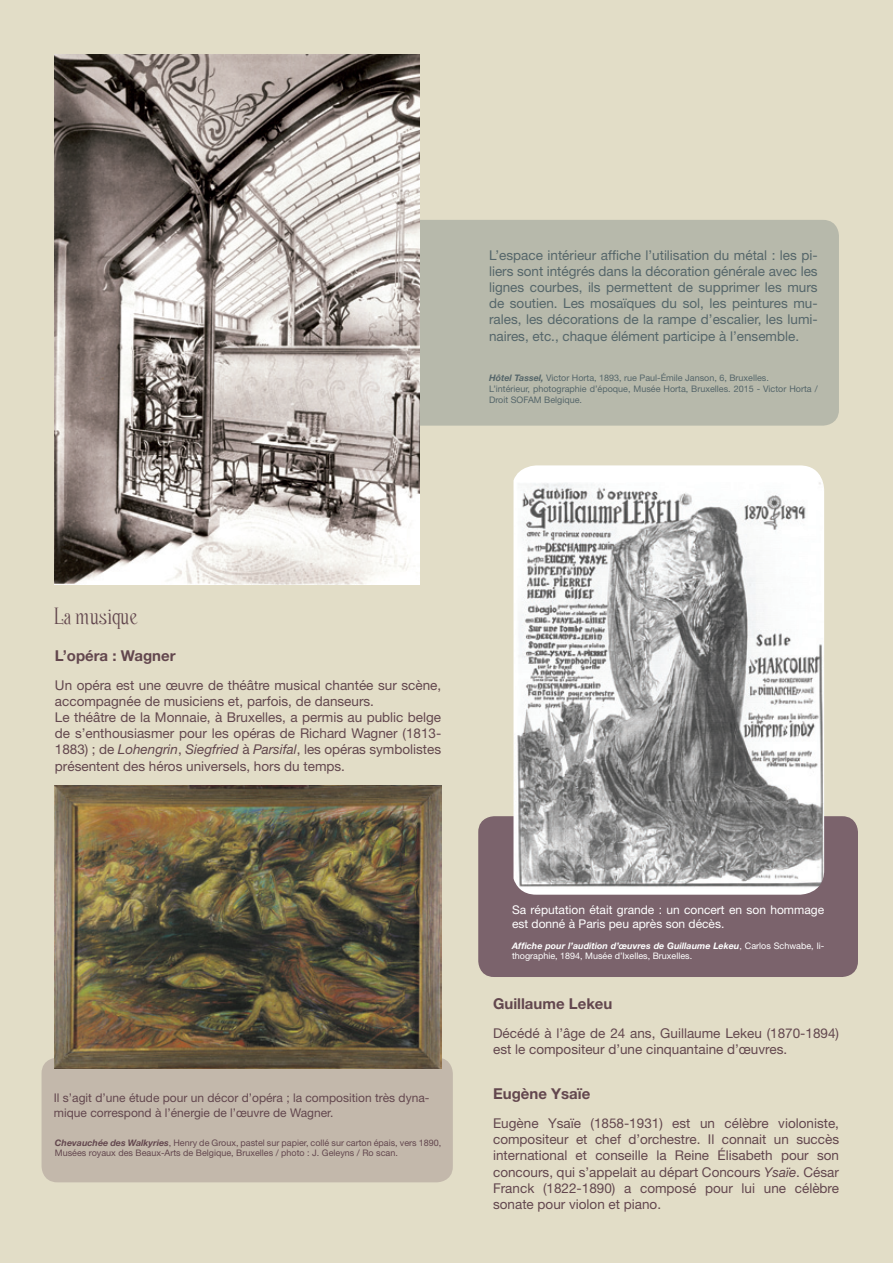
<style>
.page{position:relative;width:893px;height:1263px;background:#e2ddc7}
.page>*{position:absolute;margin:0;border:0;box-sizing:border-box;transform-origin:0 0}
.legende{font:21px "Nerea";color:#63474e}
.legende-2{font:700 15px "Helvetica Neue";color:#63474e}
.legende-3{font:13.5px/16.2px "Helvetica Neue";color:#63474e}
.t1{font:13.5px/16.2px "Helvetica Neue";color:#55666a;text-align:justify}
.legende-4{font:12px/14.4px "Helvetica Neue";color:#63474e}
.legende-5{font:12px/14.4px "Helvetica Neue";color:#fff}
.t2{font:9px/10.8px "Helvetica Neue";color:#55666a}
.legende-6{font:9px/10.8px "Helvetica Neue";color:#63474e}
.legende-7{font:9px/10.8px "Helvetica Neue";color:#fff}
.s1{font-weight:700;font-style:italic}
.s2{font-style:italic}
</style>
<div class="page">
<div style="left:340px;top:220px;width:499px;height:206px;background:#b7b9ab;border-radius:16px"></div>
<div style="left:42px;top:1057px;width:411px;height:125px;background:#c3b8ab;border-radius:16px"></div>
<img style="left:55px;top:786px;width:386px;height:283px">
<div style="left:478px;top:816px;width:380px;height:161px;background:#7b636c;border-radius:16px"></div>
<img style="left:513px;top:465px;width:311px;height:430px">
<img style="left:54px;top:54px;width:366px;height:530px">
<p class="t1" style="left:489px;top:247px;width:330px">L’espace intérieur affiche l’utilisation du métal : les pi&shy;liers sont intégrés dans la décoration générale avec les lignes courbes, ils permettent de supprimer les murs de soutien. Les mosaïques du sol, les peintures mu&shy;rales, les décorations de la rampe d’escalier, les lumi&shy;naires, etc., chaque élément participe à l’ensemble.</p>
<p class="t2" style="left:489px;top:372px;width:281px"><span class="s1">Hôtel Tassel,</span> Victor Horta, 1893, rue Paul-Émile Janson, 6, Bruxelles.</p>
<p class="t2" style="left:489px;top:383px;width:330px">L’intérieur, photographie d’époque, Musée Horta, Bruxelles. 2015 - Victor Horta /<br>Droit SOFAM Belgique.</p>
<p class="legende" style="left:54px;top:605px;width:86px">La musique</p>
<p class="legende-2" style="left:55px;top:646px;width:122px">L’opéra : Wagner</p>
<p class="legende-3" style="left:55px;top:677px;width:388px">Un opéra est une œuvre de théâtre musical chantée sur scène, accompagnée de musiciens et, parfois, de danseurs.</p>
<p class="legende-3" style="left:55px;top:709px;width:388px;text-align:justify">Le théâtre de la Monnaie, à Bruxelles, a permis au public belge de s’enthousiasmer pour les opéras de Richard Wagner (1813- 1883) ; de <span class="s2">Lohengrin</span>, <span class="s2">Siegfried</span> à <span class="s2">Parsifal</span>, les opéras symbolistes présentent des héros universels, hors du temps.</p>
<p class="legende-4" style="left:54px;top:1091px;width:377px">Il s’agit d’une étude pour un décor d’opéra ; la composition très dyna&shy;mique correspond à l’énergie de l’œuvre de Wagner.</p>
<p class="legende-6" style="left:55px;top:1137px;width:388px"><span class="s1">Chevauchée des Walkyries</span>, Henry de Groux, pastel sur papier, collé sur carton épais, vers 1890,<br>Musées royaux des Beaux-Arts de Belgique, Bruxelles / photo : J. Geleyns / Ro scan.</p>
<p class="legende-5" style="left:512px;top:902px;width:314px">Sa réputation était grande : un concert en son hommage est donné à Paris peu après son décès.</p>
<p class="legende-7" style="left:512px;top:940px;width:314px"><span class="s1">Affiche pour l’audition d’œuvres de Guillaume Lekeu</span>, Carlos Schwabe, li&shy;thographie, 1894, Musée d’Ixelles, Bruxelles.</p>
<p class="legende-2" style="left:493px;top:994px;width:121px">Guillaume Lekeu</p>
<p class="legende-3" style="left:493px;top:1025px;width:347px">Décédé à l’âge de 24 ans, Guillaume Lekeu (1870-1894) est le compositeur d’une cinquantaine d’œuvres.</p>
<p class="legende-2" style="left:493px;top:1084px;width:99px">Eugène Ysaïe</p>
<p class="legende-3" style="left:493px;top:1115px;width:347px;text-align:justify">Eugène Ysaïe (1858-1931) est un célèbre violoniste, compositeur et chef d’orchestre. Il connait un succès international et conseille la Reine Élisabeth pour son concours, qui s’appelait au départ Concours <span class="s2">Ysaïe</span>. César Franck (1822-1890) a composé pour lui une célèbre sonate pour violon et piano.</p>
</div>
